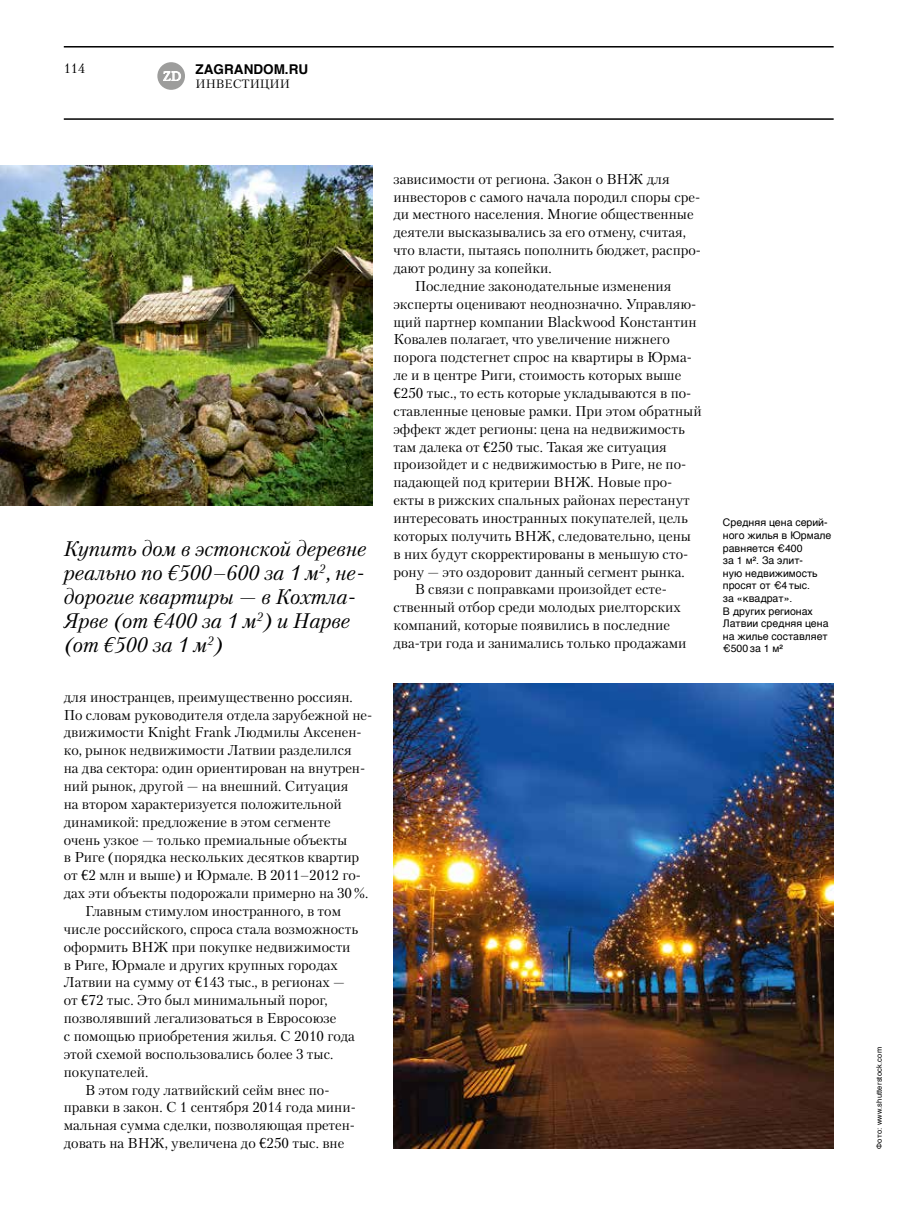
<style>
.page{position:relative;width:923px;height:1212px;background:#fff}
.page>*{position:absolute;margin:0;border:0;box-sizing:border-box;transform-origin:0 0}
.t1{font:italic 21px/24px "Petersburg TF";color:#000}
.t2{font:14.25px "Petersburg TF";color:#000}
.t3{font:700 13.5px "Helvetica TF";color:#000}
.t4{font:13.5px "Petersburg TF";color:#000}
.t5{font:12.6px "Petersburg TF";color:#fff}
.t6{font:12px "Petersburg TF";color:#000}
.t7{font:10.5px/12.6px "Helvetica TF";color:#000}
.t8{font:7.5px "Helvetica TF";letter-spacing:.025em;color:#000}
</style>
<div class="page">
<hr style="left:64px;top:118px;width:769px;height:2px;background:#000">
<hr style="left:64px;top:46px;width:769px;height:2px;background:#000">
<div style="left:157px;top:62px;width:28px;height:28px;background:#9d9d9c;border-radius:50%"></div>
<svg style="left:163px;top:71px;width:18px;height:10px"></svg>
<img style="left:0;top:166px;width:372px;height:339px">
<img style="left:393px;top:684px;width:440px;height:464px">
<p class="t4" style="left:64px;top:60px;width:23px">114</p>
<p class="t3" style="left:196px;top:58px;width:114px">ZAGRANDOM.RU</p>
<p class="t6" style="left:196px;top:77px;width:21px">Инвестиции</p>
<p class="t5" style="left:163px;top:68px;width:20px">ZD</p>
<h1 class="t1" style="left:64px;top:535px;width:304px">Купить дом в эстонской деревне реально по €500–600 за 1 м², не&shy;дорогие квартиры — в Кохтла-<br>Ярве (от €400 за 1 м²) и Нарве (от €500 за 1 м²)</h1>
<p class="t2" style="left:64px;top:688px;width:290px">для иностранцев, преимущественно россиян.</p>
<p class="t2" style="left:64px;top:706px;width:310px">По словам руководителя отдела зарубежной не-</p>
<p class="t2" style="left:64px;top:724px;width:299px">движимости Knight Frank Людмилы Аксенен-</p>
<p class="t2" style="left:64px;top:741px;width:289px">ко, рынок недвижимости Латвии разделился</p>
<p class="t2" style="left:64px;top:759px;width:303px">на два сектора: один ориентирован на внутрен-</p>
<p class="t2" style="left:64px;top:777px;width:286px">ний рынок, другой — на внешний. Ситуация</p>
<p class="t2" style="left:64px;top:795px;width:279px">на втором характеризуется положительной</p>
<p class="t2" style="left:64px;top:813px;width:268px">динамикой: предложение в этом сегменте</p>
<p class="t2" style="left:64px;top:831px;width:285px">очень узкое — только премиальные объекты</p>
<p class="t2" style="left:64px;top:849px;width:297px">в Риге (порядка нескольких десятков квартир</p>
<p class="t2" style="left:64px;top:866px;width:298px">от €2 млн и выше) и Юрмале. В 2011–2012 го-</p>
<p class="t2" style="left:64px;top:884px;width:306px">дах эти объекты подорожали примерно на 30%.</p>
<p class="t2" style="left:85px;top:902px;width:258px">Главным стимулом иностранного, в том</p>
<p class="t2" style="left:64px;top:920px;width:296px">числе российского, спроса стала возможность</p>
<p class="t2" style="left:64px;top:938px;width:288px">оформить ВНЖ при покупке недвижимости</p>
<p class="t2" style="left:64px;top:956px;width:275px">в Риге, Юрмале и других крупных городах</p>
<p class="t2" style="left:64px;top:974px;width:282px">Латвии на сумму от €143 тыс., в регионах —</p>
<p class="t2" style="left:64px;top:991px;width:265px">от €72 тыс. Это был минимальный порог,</p>
<p class="t2" style="left:64px;top:1009px;width:274px">позволявший легализоваться в Евросоюзе</p>
<p class="t2" style="left:64px;top:1027px;width:293px">с помощью приобретения жилья. С 2010 года</p>
<p class="t2" style="left:64px;top:1045px;width:271px">этой схемой воспользовались более 3 тыс.</p>
<p class="t2" style="left:64px;top:1063px;width:86px">покупателей.</p>
<p class="t2" style="left:85px;top:1081px;width:246px">В этом году латвийский сейм внес по-</p>
<p class="t2" style="left:64px;top:1099px;width:294px">правки в закон. С 1 сентября 2014 года мини-</p>
<p class="t2" style="left:64px;top:1116px;width:293px">мальная сумма сделки, позволяющая претен-</p>
<p class="t2" style="left:64px;top:1134px;width:282px">довать на ВНЖ, увеличена до €250 тыс. вне</p>
<p class="t2" style="left:393px;top:170px;width:278px">зависимости от региона. Закон о ВНЖ для</p>
<p class="t2" style="left:393px;top:188px;width:308px">инвесторов с самого начала породил споры сре-</p>
<p class="t2" style="left:393px;top:206px;width:302px">ди местного населения. Многие общественные</p>
<p class="t2" style="left:393px;top:223px;width:294px">деятели высказывались за его отмену, считая,</p>
<p class="t2" style="left:393px;top:241px;width:309px">что власти, пытаясь пополнить бюджет, распро-</p>
<p class="t2" style="left:393px;top:259px;width:160px">дают родину за копейки.</p>
<p class="t2" style="left:415px;top:277px;width:258px">Последние законодательные изменения</p>
<p class="t2" style="left:393px;top:295px;width:304px">эксперты оценивают неоднозначно. Управляю-</p>
<p class="t2" style="left:393px;top:313px;width:304px">щий партнер компании Blackwood Константин</p>
<p class="t2" style="left:393px;top:331px;width:278px">Ковалев полагает, что увеличение нижнего</p>
<p class="t2" style="left:393px;top:348px;width:300px">порога подстегнет спрос на квартиры в Юрма-</p>
<p class="t2" style="left:393px;top:366px;width:289px">ле и в центре Риги, стоимость которых выше</p>
<p class="t2" style="left:393px;top:384px;width:299px">€250 тыс., то есть которые укладываются в по-</p>
<p class="t2" style="left:393px;top:402px;width:310px">ставленные ценовые рамки. При этом обратный</p>
<p class="t2" style="left:393px;top:420px;width:293px">эффект ждет регионы: цена на недвижимость</p>
<p class="t2" style="left:393px;top:438px;width:275px">там далека от €250 тыс. Такая же ситуация</p>
<p class="t2" style="left:393px;top:456px;width:294px">произойдет и с недвижимостью в Риге, не по-</p>
<p class="t2" style="left:393px;top:473px;width:280px">падающей под критерии ВНЖ. Новые про-</p>
<p class="t2" style="left:393px;top:491px;width:298px">екты в рижских спальных районах перестанут</p>
<p class="t2" style="left:393px;top:509px;width:296px">интересовать иностранных покупателей, цель</p>
<p class="t2" style="left:393px;top:527px;width:299px">которых получить ВНЖ, следовательно, цены</p>
<p class="t2" style="left:393px;top:545px;width:296px">в них будут скорректированы в меньшую сто-</p>
<p class="t2" style="left:393px;top:563px;width:293px">рону — это оздоровит данный сегмент рынка.</p>
<p class="t2" style="left:415px;top:581px;width:254px">В связи с поправками произойдет есте-</p>
<p class="t2" style="left:393px;top:598px;width:289px">ственный отбор среди молодых риелторских</p>
<p class="t2" style="left:393px;top:616px;width:278px">компаний, которые появились в последние</p>
<p class="t2" style="left:393px;top:634px;width:294px">два-три года и занимались только продажами</p>
<p class="t7" style="left:723px;top:517px;width:110px">Средняя цена серий&shy;ного жилья в Юрмале равняется €400<br>за 1 м². За элит-<br>ную недвижимость просят от €4 тыс.<br>за «квадрат».<br>В других регионах<br>Латвии средняя цена на жилье составляет €500 за 1 м²</p>
<p class="t8" style="left:873px;top:1148px;width:103px;rotate:-90deg">Фото: www.shutterstock.com</p>
</div>
